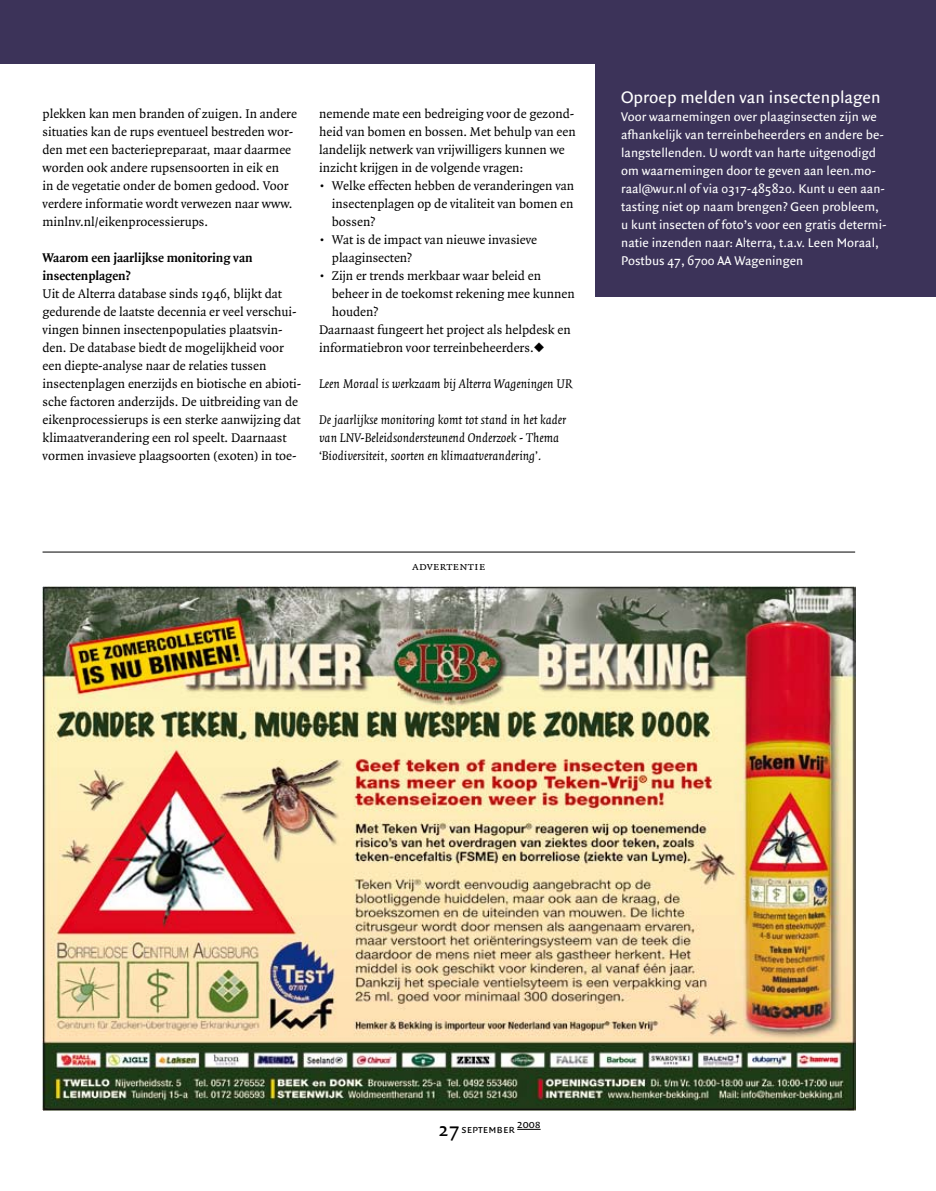
<style>
.page{position:relative;width:936px;height:1191px;background:#fff}
.page>*{position:absolute;margin:0;border:0;box-sizing:border-box;transform-origin:0 0}
.t1{font:18px "Quadraat Sans";color:#fff}
.t2{font:13.5px/18px "Quadraat";color:#000}
.t3{font:13.5px/18px "Quadraat Sans";color:#fff}
.t4{font:italic 13.5px/18px "Quadraat";color:#000}
.t5{font:700 13.5px/18px "Quadraat";color:#000}
.t6{font:12px "Quadraat Sans Caps";color:#000}
.t7{font:12px "Quadraat Small Caps";color:#000}
.s1{font-family:"Quadraat Sans";font-size:21px}
</style>
<div class="page">
<svg style="left:517px;top:1129px;width:23px;height:1px"></svg>
<div style="left:595px;top:49px;width:340px;height:248px;background:#3c3359"></div>
<img style="left:43px;top:587px;width:812px;height:523px">
<hr style="left:43px;top:551px;width:812px;height:1px;background:#000">
<div style="left:0;top:0;width:935px;height:64px;background:#3c3359"></div>
<p class="t2" style="left:43px;top:105px;width:256px">plekken kan men branden of zuigen. In andere situaties kan de rups eventueel bestreden wor&shy;den met een bacteriepreparaat, maar daarmee worden ook andere rupsensoorten in eik en<br>in de vegetatie onder de bomen gedood. Voor verdere informatie wordt verwezen naar www. minlnv.nl/eikenprocessierups.</p>
<p class="t5" style="left:43px;top:249px;width:212px">Waarom een jaarlijkse monitoring van insectenplagen?</p>
<p class="t2" style="left:43px;top:285px;width:260px">Uit de Alterra database sinds 1946, blijkt dat gedurende de laatste decennia er veel verschui&shy;vingen binnen insectenpopulaties plaatsvin&shy;den. De database biedt de mogelijkheid voor een diepte-analyse naar de relaties tussen insectenplagen enerzijds en biotische en abioti&shy;sche factoren anderzijds. De uitbreiding van de eikenprocessierups is een sterke aanwijzing dat klimaatverandering een rol speelt. Daarnaast vormen invasieve plaagsoorten (exoten) in toe-</p>
<p class="t2" style="left:319px;top:105px;width:258px">nemende mate een bedreiging voor de gezond&shy;heid van bomen en bossen. Met behulp van een landelijk netwerk van vrijwilligers kunnen we inzicht krijgen in de volgende vragen:</p>
<p class="t2" style="left:332px;top:177px;width:244px;text-align:justify;text-indent:-13px">• Welke effecten hebben de veranderingen van insectenplagen op de vitaliteit van bomen en bossen?</p>
<p class="t2" style="left:332px;top:231px;width:207px;text-indent:-13px">• Wat is de impact van nieuwe invasieve plaaginsecten?</p>
<p class="t2" style="left:319px;top:267px;width:223px">• Zijn er trends merkbaar waar beleid en</p>
<p class="t2" style="left:332px;top:285px;width:244px">beheer in de toekomst rekening mee kunnen</p>
<p class="t2" style="left:332px;top:303px;width:48px">houden?</p>
<p class="t2" style="left:319px;top:321px;width:253px">Daarnaast fungeert het project als helpdesk en</p>
<p class="t2" style="left:319px;top:339px;width:227px">informatiebron voor terreinbeheerders.◆</p>
<p class="t4" style="left:319px;top:375px;width:255px">Leen Moraal is werkzaam bij Alterra Wageningen UR</p>
<p class="t4" style="left:319px;top:411px;width:249px">De jaarlijkse monitoring komt tot stand in het kader van LNV-Beleidsondersteunend Onderzoek - Thema ‘Biodiversiteit, soorten en klimaatverandering’.</p>
<p class="t7" style="left:412px;top:560px;width:75px">advertentie</p>
<h1 class="t1" style="left:621px;top:87px;width:261px">Oproep melden van insectenplagen</h1>
<p class="t3" style="left:621px;top:108px;width:267px">Voor waarnemingen over plaaginsecten zijn we afhankelijk van terreinbeheerders en andere be&shy;langstellenden. U wordt van harte uitgenodigd om waarnemingen door te geven aan leen.mo&shy;raal@wur.nl of via 0317-485820. Kunt u een aan&shy;tasting niet op naam brengen? Geen probleem, u kunt insecten of foto’s voor een gratis determi&shy;natie inzenden naar: Alterra, t.a.v. Leen Moraal, Postbus 47, 6700 AA Wageningen</p>
<p class="t6" style="left:438px;top:1121px;width:104px"><span class="s1">27</span> september 2008</p>
</div>
